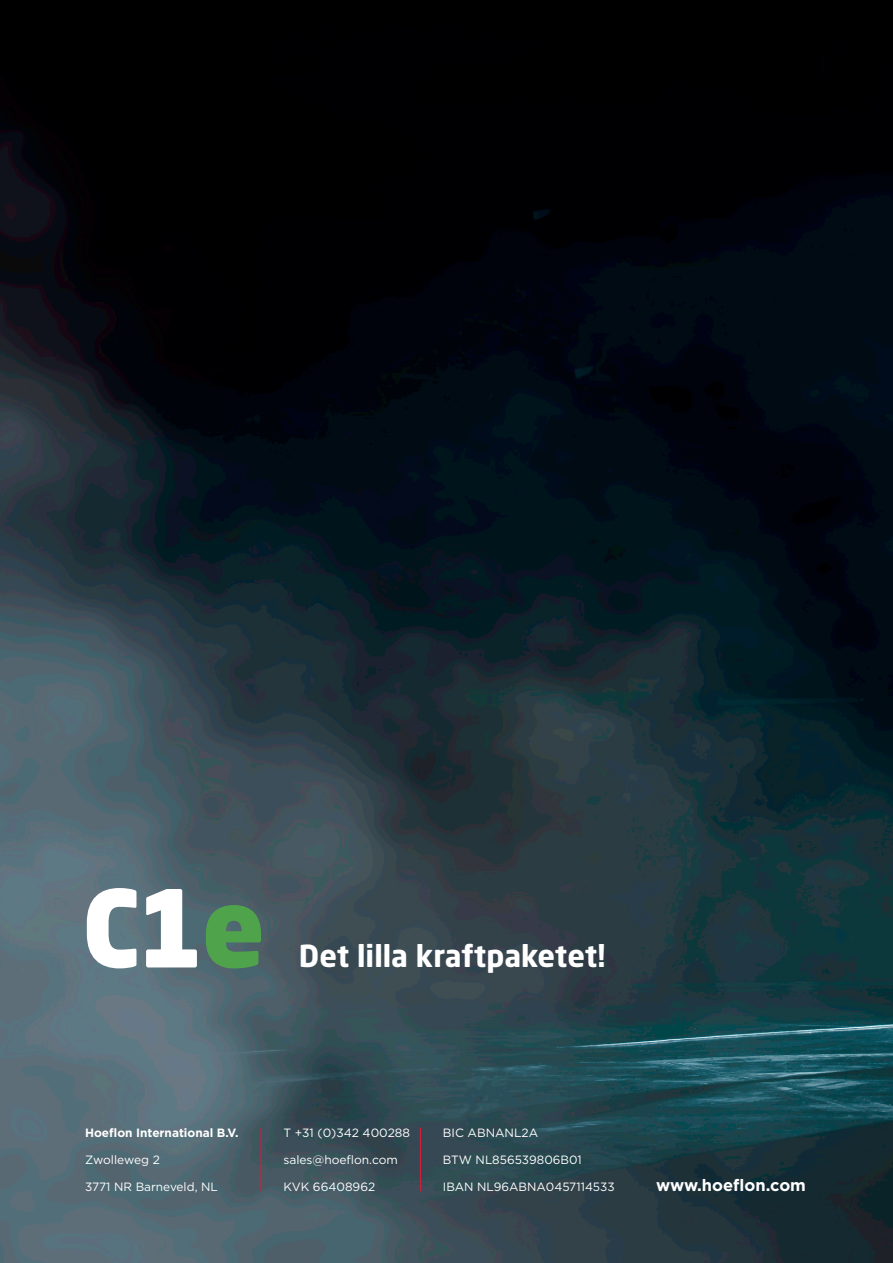
<style>
.page{position:relative;width:893px;height:1263px;background:#fff}
.page>*{position:absolute;margin:0;border:0;box-sizing:border-box;transform-origin:0 0}
.t1{font:900 105.6px "Neo Sans Std";color:#fff}
.introtekst{font:700 30px "Neo Sans Std";color:#fff}
.t2{font:700 16.5px "Gotham";color:#fff}
.t3{font:12px "Gotham";color:#fff}
.t4{font:700 12px "Gotham";color:#fff}
.s1{color:#4fa44b}
</style>
<div class="page">
<img style="left:0;top:0;width:893px;height:1263px">
<hr style="left:260px;top:1128px;width:2px;height:63px;background:#d21e39">
<hr style="left:420px;top:1128px;width:1px;height:63px;background:#d21e39">
<p class="t1" style="left:82px;top:859px;width:185px">C1<span class="s1">e</span></p>
<p class="introtekst" style="left:299px;top:937px;width:308px">Det lilla kraftpaketet!</p>
<p class="t4" style="left:85px;top:1125px;width:155px">Hoeflon International B.V.</p>
<p class="t3" style="left:85px;top:1152px;width:76px">Zwolleweg 2</p>
<p class="t3" style="left:85px;top:1179px;width:134px">3771 NR Barneveld, NL</p>
<p class="t3" style="left:283px;top:1125px;width:128px">T +31 (0)342 400288</p>
<p class="t3" style="left:283px;top:1152px;width:116px">sales@hoeflon.com</p>
<p class="t3" style="left:283px;top:1179px;width:93px">KVK 66408962</p>
<p class="t3" style="left:443px;top:1125px;width:97px">BIC ABNANL2A</p>
<p class="t3" style="left:443px;top:1152px;width:140px">BTW NL856539806B01</p>
<p class="t3" style="left:443px;top:1179px;width:173px">IBAN NL96ABNA0457114533</p>
<p class="t2" style="left:656px;top:1174px;width:151px">www.hoeflon.com</p>
</div>
